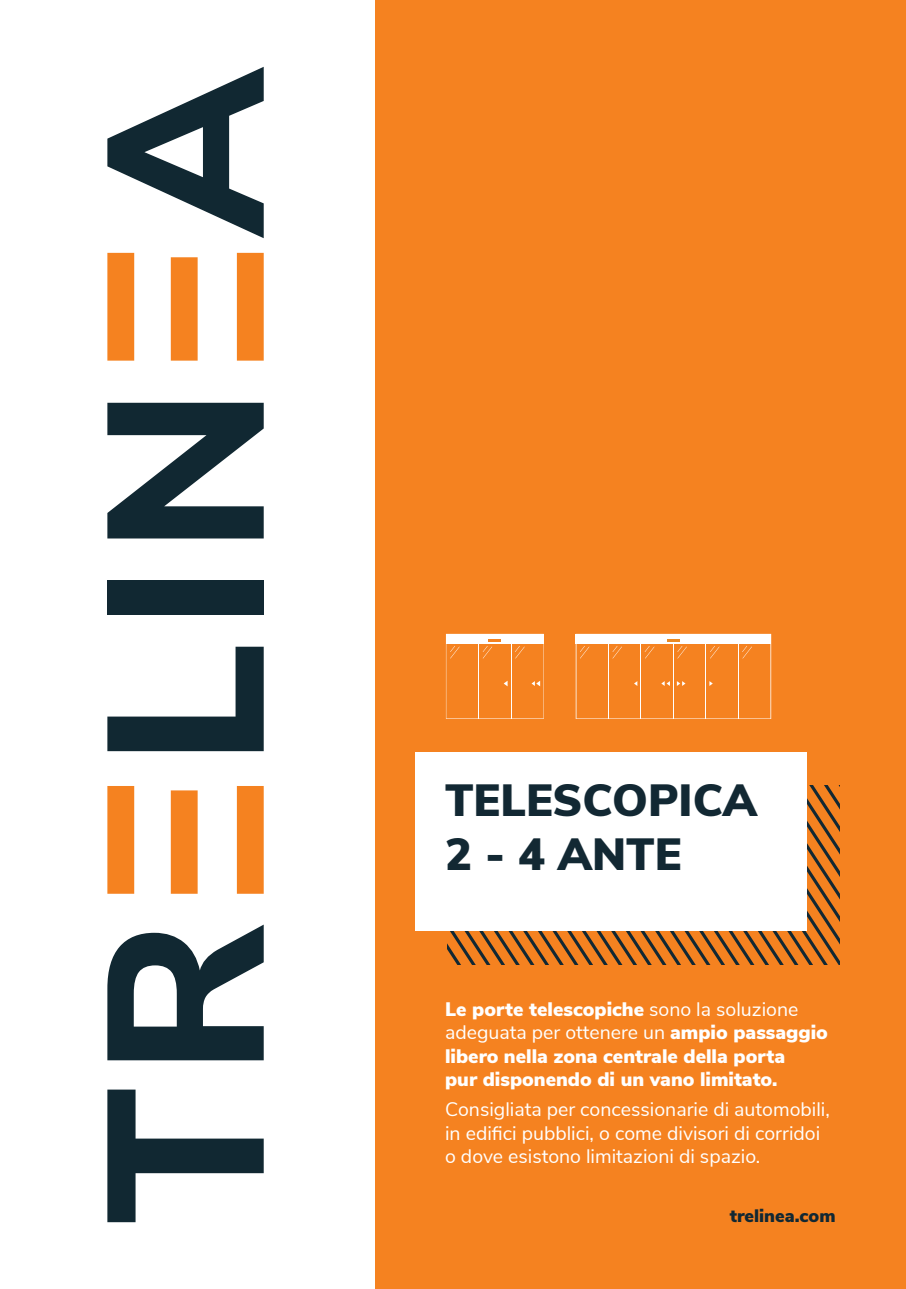
<style>
.page{position:relative;width:906px;height:1289px;background:#fff}
.page>*{position:absolute;margin:0;border:0;box-sizing:border-box;transform-origin:0 0}
.t1{font:900 45px/54px "Nunito Sans";color:#122833}
.t2{font:900 19.5px/23.4px "Nunito Sans";color:#fff}
.t3{font:19.5px/23.4px "Nunito Sans";color:#fff}
.t4{font:900 18px "Nunito Sans";color:#122833}
.s1{font-weight:400}
</style>
<div class="page">
<div style="left:375px;top:0;width:531px;height:1288px;background:#f58220"></div>
<svg style="left:107px;top:1089px;width:157px;height:133px"></svg>
<svg style="left:107px;top:924px;width:157px;height:136px"></svg>
<svg style="left:107px;top:786px;width:157px;height:107px"></svg>
<svg style="left:107px;top:646px;width:157px;height:105px"></svg>
<div style="left:107px;top:580px;width:157px;height:35px;background:#112832"></div>
<svg style="left:107px;top:403px;width:157px;height:135px"></svg>
<svg style="left:107px;top:67px;width:157px;height:171px"></svg>
<svg style="left:107px;top:253px;width:157px;height:107px"></svg>
<svg style="left:826px;top:786px;width:13px;height:178px"></svg>
<svg style="left:812px;top:786px;width:14px;height:178px"></svg>
<svg style="left:797px;top:786px;width:15px;height:178px"></svg>
<svg style="left:448px;top:930px;width:320px;height:34px"></svg>
<div style="left:415px;top:752px;width:391px;height:178px;background:#fff"></div>
<svg style="left:446px;top:634px;width:98px;height:85px"></svg>
<svg style="left:576px;top:634px;width:195px;height:85px"></svg>
<h1 class="t1" style="left:445px;top:771px;width:313px">TELESCOPICA<br>2 - 4 ANTE</h1>
<p class="t2" style="left:445px;top:996px;width:384px">Le porte telescopiche <span class="s1">sono la soluzione adeguata per ottenere un</span> ampio passaggio libero nella zona centrale della porta<br>pur disponendo di un vano limitato.</p>
<p class="t3" style="left:445px;top:1096px;width:386px">Consigliata per concessionarie di automobili, in edifici pubblici, o come divisori di corridoi o dove esistono limitazioni di spazio.</p>
<p class="t4" style="left:730px;top:1202px;width:107px">trelinea.com</p>
</div>
